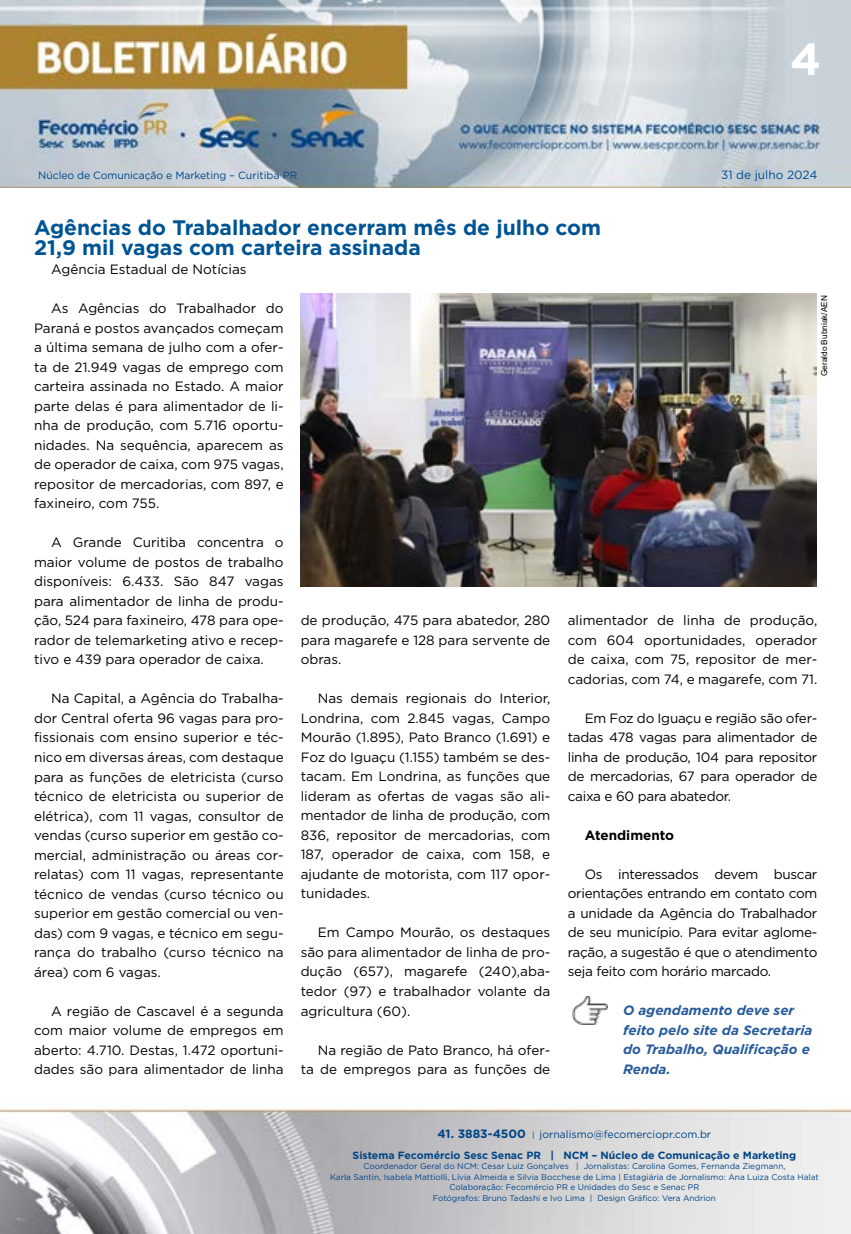
<style>
.page{position:relative;width:851px;height:1234px;background:#fff}
.page>*{position:absolute;margin:0;border:0;box-sizing:border-box;transform-origin:0 0}
.t1{font:700 45px "Gotham";color:#fff}
.t2{font:700 21px/19.5px "Gotham";color:#005493}
.t3{font:13.5px/19.5px "Gotham";color:#000;text-align:justify}
.t4{font:italic 700 13.5px/19.5px "Gotham";color:#275b9b}
.t5{font:700 13.5px "Gotham";color:#000}
.t6{font:11.85px "Gotham";color:#004a93}
.t7{font:700 10.5px/21px "Gotham";color:#004587;text-align:center}
.t8{font:10.5px "Gotham";letter-spacing:-.01em;color:#004587}
.t9{font:8.25px/10.5px "Gotham";color:#004587;text-align:center}
.t10{font:8.25px "Arial";color:#000}
.s1{font-size:12px}
.s2{font-weight:400;font-size:8.25px}
.s3{font-weight:400}
</style>
<div class="page">
<img style="left:0;top:0;width:850px;height:188px">
<img style="left:0;top:1108px;width:850px;height:125px">
<img style="left:300px;top:294px;width:516px;height:292px">
<img style="left:572px;top:996px;width:35px;height:28px">
<h1 class="t1" style="left:790px;top:29px;width:33px">4</h1>
<p class="t8" style="left:38px;top:168px;width:260px">Núcleo de Comunicação e Marketing – Curitiba PR</p>
<p class="t6" style="left:721px;top:167px;width:98px">31 de julho 2024</p>
<h2 class="t2" style="left:34px;top:218px;width:568px">Agências do Trabalhador encerram mês de julho com<br>21,9 mil vagas com carteira assinada</h2>
<p class="t3" style="left:51px;top:259px;width:197px">Agência Estadual de Notícias</p>
<p class="t3" style="left:34px;top:298px;width:251px;text-indent:17px">As Agências do Trabalhador do Paraná e postos avançados começam a última semana de julho com a ofer&shy;ta de 21.949 vagas de emprego com carteira assinada no Estado. A maior parte delas é para alimentador de li&shy;nha de produção, com 5.716 oportu&shy;nidades. Na sequência, aparecem as de operador de caixa, com 975 vagas, repositor de mercadorias, com 897, e faxineiro, com 755.</p>
<p class="t3" style="left:34px;top:532px;width:251px;text-indent:17px">A Grande Curitiba concentra o maior volume de postos de trabalho disponíveis: 6.433. São 847 vagas para alimentador de linha de produ&shy;ção, 524 para faxineiro, 478 para ope&shy;rador de telemarketing ativo e recep&shy;tivo e 439 para operador de caixa.</p>
<p class="t3" style="left:34px;top:688px;width:251px;text-indent:17px">Na Capital, a Agência do Trabalha&shy;dor Central oferta 96 vagas para pro&shy;fissionais com ensino superior e téc&shy;nico em diversas áreas, com destaque para as funções de eletricista (curso técnico de eletricista ou superior de elétrica), com 11 vagas, consultor de vendas (curso superior em gestão co&shy;mercial, administração ou áreas cor&shy;relatas) com 11 vagas, representante técnico de vendas (curso técnico ou superior em gestão comercial ou ven&shy;das) com 9 vagas, e técnico em segu&shy;rança do trabalho (curso técnico na área) com 6 vagas.</p>
<p class="t3" style="left:34px;top:1000px;width:251px;text-indent:17px">A região de Cascavel é a segunda com maior volume de empregos em aberto: 4.710. Destas, 1.472 oportuni&shy;dades são para alimentador de linha</p>
<p class="t10" style="left:818px;top:376px;width:82px;rotate:-90deg">Geraldo Bubniak/AEN</p>
<p class="t3" style="left:567px;top:610px;width:251px">alimentador de linha de produção, com 604 oportunidades, operador de caixa, com 75, repositor de mer&shy;cadorias, com 74, e magarefe, com 71.</p>
<p class="t3" style="left:567px;top:707px;width:251px;text-indent:17px">Em Foz do Iguaçu e região são ofer&shy;tadas 478 vagas para alimentador de linha de produção, 104 para repositor de mercadorias, 67 para operador de caixa e 60 para abatedor.</p>
<p class="t5" style="left:584px;top:825px;width:91px">Atendimento</p>
<p class="t3" style="left:567px;top:863px;width:251px;text-indent:17px">Os interessados devem buscar orientações entrando em contato com a unidade da Agência do Trabalhador de seu município. Para evitar aglome&shy;ração, a sugestão é que o atendimento seja feito com horário marcado.</p>
<p class="t4" style="left:623px;top:1000px;width:191px">O agendamento deve ser feito pelo site da Secretaria do Trabalho, Qualificação e<br>Renda.</p>
<p class="t3" style="left:300px;top:610px;width:251px">de produção, 475 para abatedor, 280 para magarefe e 128 para servente de obras.</p>
<p class="t3" style="left:300px;top:688px;width:251px;text-indent:17px">Nas demais regionais do Interior, Londrina, com 2.845 vagas, Campo Mourão (1.895), Pato Branco (1.691) e Foz do Iguaçu (1.155) também se des&shy;tacam. Em Londrina, as funções que lideram as ofertas de vagas são ali&shy;mentador de linha de produção, com 836, repositor de mercadorias, com 187, operador de caixa, com 158, e ajudante de motorista, com 117 opor&shy;tunidades.</p>
<p class="t3" style="left:300px;top:922px;width:251px;text-indent:17px">Em Campo Mourão, os destaques são para alimentador de linha de pro&shy;dução (657), magarefe (240),aba&shy;tedor (97) e trabalhador volante da agricultura (60).</p>
<p class="t3" style="left:300px;top:1039px;width:251px;text-align:right">Na região de Pato Branco, há ofer-<br>ta de empregos para as funções de</p>
<p class="t7" style="left:352px;top:1122px;width:445px"><span class="s1">41. 3883-4500</span> <span class="s2">|</span> <span class="s3">jornalismo@fecomerciopr.com.br<br></span>Sistema Fecomércio Sesc Senac PR | NCM – Núcleo de Comunicação e Marketing</p>
<p class="t9" style="left:330px;top:1160px;width:490px">Coordenador Geral do NCM: Cesar Luiz Gonçalves | Jornalistas: Carolina Gomes, Fernanda Ziegmann,<br>Karla Santin, Isabela Mattiolli, Lívia Almeida e Silvia Bocchese de Lima | Estagiária de Jornalismo: Ana Luiza Costa Halat Colaboração: Fecomércio PR e Unidades do Sesc e Senac PR<br>Fotógrafos: Bruno Tadashi e Ivo Lima | Design Gráfico: Vera Andrion</p>
</div>
